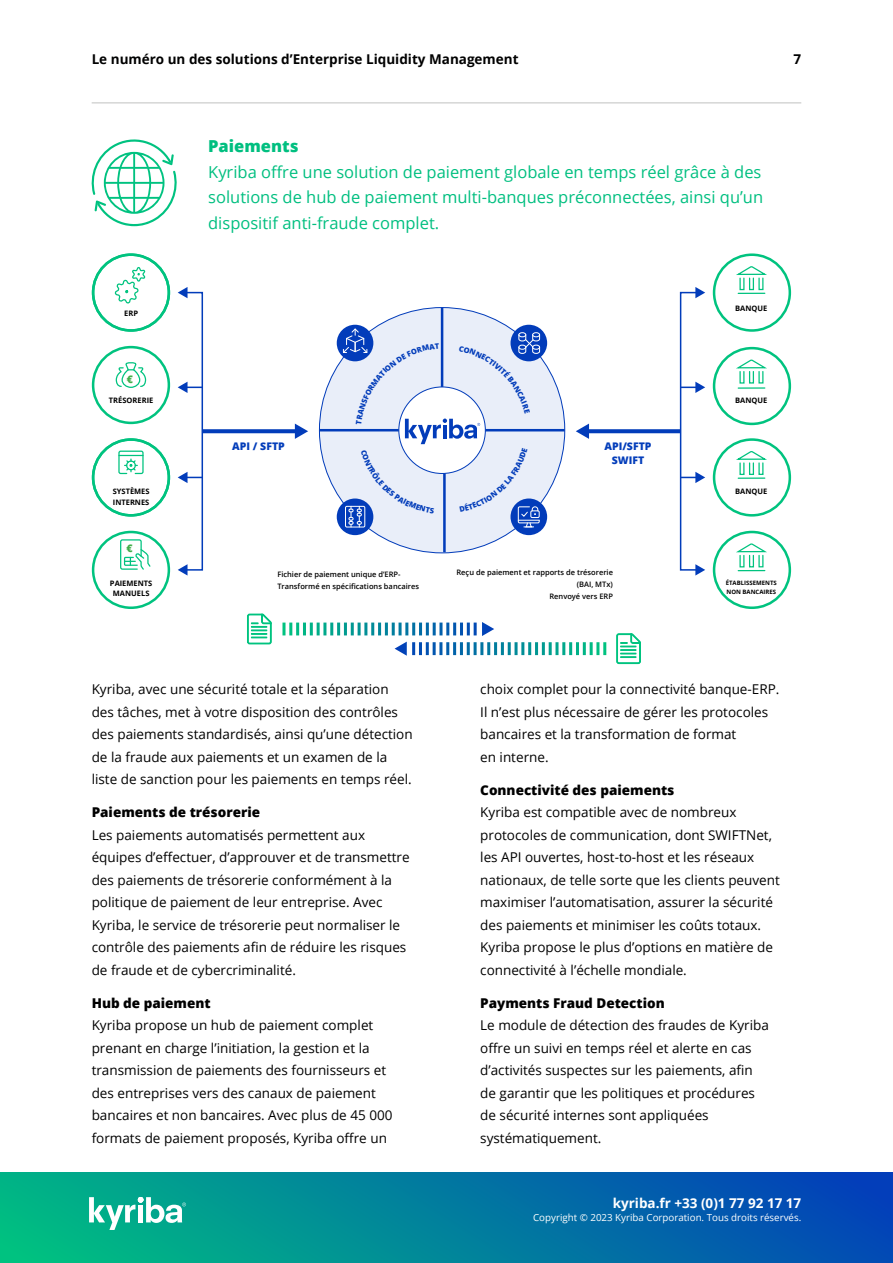
<style>
.page{position:relative;width:893px;height:1263px;background:#fff}
.page>*{position:absolute;margin:0;border:0;box-sizing:border-box;transform-origin:0 0}
.t1{font:16.5px/25.5px "Open Sans";color:#00bf80;text-align:justify}
.t2{font:800 16.5px "Open Sans";color:#00bf80}
.t3{font:13.5px/22.5px "Open Sans";color:#000}
.t4{font:800 13.5px "Open Sans";color:#000}
.t5{font:700 13.5px "Open Sans";color:#000101}
.t6{font:700 13.5px "Open Sans";color:#fff}
.t7{font:800 10.5px/13.5px "Open Sans";color:#033dba;text-align:center}
.t8{font:800 10.5px "Open Sans";color:#41ad49}
.t9{font:9.75px "Open Sans";color:#fff}
.t10{font:600 7.5px/12px "Open Sans";color:#000}
.t11{font:700 7.5px/10.5px "Open Sans";color:#000;text-align:center}
.t12{font:700 6px/9px "Open Sans";color:#000}
</style>
<div class="page">
<div style="left:0;top:1172px;width:893px;height:91px;background:linear-gradient(to right,#00bc82,#0241b9)"></div>
<svg style="left:89px;top:1197px;width:97px;height:33px"></svg>
<hr style="left:92px;top:103px;width:709px;height:1px;background:#c0c1c0">
<div style="left:92px;top:438px;width:78px;height:79px;border:3px solid #00c37f;border-radius:50%"></div>
<div style="left:92px;top:346px;width:78px;height:78px;border:3px solid #00c37f;border-radius:50%"></div>
<div style="left:92px;top:531px;width:78px;height:78px;border:3px solid #00c37f;border-radius:50%"></div>
<div style="left:92px;top:253px;width:78px;height:79px;border:3px solid #00c37f;border-radius:50%"></div>
<svg style="left:114px;top:267px;width:32px;height:37px"></svg>
<div style="left:118px;top:451px;width:26px;height:23px;border:1px solid #00c37f;border-radius:2px"></div>
<svg style="left:119px;top:455px;width:24px;height:17px"></svg>
<svg style="left:115px;top:362px;width:32px;height:26px"></svg>
<svg style="left:120px;top:539px;width:32px;height:31px"></svg>
<div style="left:185px;top:292px;width:18px;height:279px;border:2px solid #023cba"></div>
<svg style="left:178px;top:287px;width:10px;height:11px"></svg>
<svg style="left:178px;top:564px;width:10px;height:11px"></svg>
<svg style="left:202px;top:429px;width:93px;height:4px"></svg>
<svg style="left:295px;top:424px;width:13px;height:15px"></svg>
<svg style="left:589px;top:429px;width:91px;height:4px"></svg>
<svg style="left:576px;top:424px;width:13px;height:15px"></svg>
<svg style="left:247px;top:613px;width:25px;height:31px"></svg>
<svg style="left:616px;top:633px;width:25px;height:31px"></svg>
<svg style="left:178px;top:382px;width:24px;height:11px"></svg>
<svg style="left:178px;top:472px;width:24px;height:11px"></svg>
<div style="left:713px;top:531px;width:78px;height:78px;border:3px solid #00c37f;border-radius:50%"></div>
<svg style="left:738px;top:570px;width:27px;height:1px"></svg>
<svg style="left:736px;top:544px;width:30px;height:9px"></svg>
<div style="left:749px;top:555px;width:5px;height:12px;border:1px solid #00c37f"></div>
<div style="left:713px;top:438px;width:78px;height:79px;border:3px solid #00c37f;border-radius:50%"></div>
<hr style="left:738px;top:477px;width:27px;height:2px;background:#00c37f">
<svg style="left:736px;top:451px;width:30px;height:9px"></svg>
<div style="left:749px;top:462px;width:5px;height:13px;border:1px solid #00c37f"></div>
<div style="left:713px;top:347px;width:78px;height:78px;border:3px solid #00c37f;border-radius:50%"></div>
<hr style="left:738px;top:387px;width:27px;height:2px;background:#00c37f">
<svg style="left:736px;top:360px;width:30px;height:9px"></svg>
<div style="left:749px;top:371px;width:5px;height:13px;border:1px solid #00c37f"></div>
<div style="left:713px;top:253px;width:78px;height:79px;border:3px solid #00c37f;border-radius:50%"></div>
<svg style="left:738px;top:293px;width:27px;height:1px"></svg>
<svg style="left:736px;top:267px;width:30px;height:8px"></svg>
<div style="left:749px;top:277px;width:5px;height:13px;border:1px solid #00c37f"></div>
<div style="left:680px;top:292px;width:18px;height:279px;border:2px solid #023cba"></div>
<svg style="left:695px;top:287px;width:10px;height:11px"></svg>
<svg style="left:695px;top:564px;width:10px;height:11px"></svg>
<svg style="left:681px;top:382px;width:24px;height:11px"></svg>
<svg style="left:681px;top:472px;width:24px;height:11px"></svg>
<svg style="left:318px;top:307px;width:248px;height:247px"></svg>
<hr style="left:441px;top:308px;width:2px;height:79px;background:#023cba">
<hr style="left:443px;top:473px;width:3px;height:79px;background:#023cba">
<hr style="left:319px;top:429px;width:80px;height:2px;background:#023cba">
<hr style="left:485px;top:429px;width:80px;height:2px;background:#023cba">
<div style="left:337px;top:325px;width:36px;height:36px;background:#023cba;border-radius:50%"></div>
<div style="left:510px;top:325px;width:37px;height:36px;background:#023cba;border-radius:50%"></div>
<div style="left:337px;top:498px;width:36px;height:37px;background:#023cba;border-radius:50%"></div>
<div style="left:510px;top:498px;width:37px;height:37px;background:#023cba;border-radius:50%"></div>
<svg style="left:282px;top:622px;width:212px;height:14px"></svg>
<svg style="left:395px;top:642px;width:211px;height:14px"></svg>
<svg style="left:91px;top:139px;width:86px;height:87px"></svg>
<svg style="left:342px;top:328px;width:199px;height:200px"></svg>
<p class="t5" style="left:92px;top:50px;width:428px">Le numéro un des solutions d’Enterprise Liquidity Management</p>
<p class="t5" style="left:794px;top:50px;width:9px">7</p>
<p class="t11" style="left:124px;top:308px;width:15px">ERP</p>
<p class="t8" style="left:127px;top:371px;width:8px">€</p>
<p class="t11" style="left:109px;top:395px;width:46px">TRÉSORERIE</p>
<p class="t11" style="left:113px;top:486px;width:38px;text-align:left">SYSTÈMES<br>INTERNES</p>
<p class="t8" style="left:127px;top:540px;width:8px">€</p>
<p class="t11" style="left:110px;top:578px;width:44px">PAIEMENTS<br>MANUELS</p>
<p class="t2" style="left:208px;top:134px;width:92px">Paiements</p>
<p class="t1" style="left:208px;top:158px;width:556px">Kyriba offre une solution de paiement globale en temps réel grâce à des solutions de hub de paiement multi-banques préconnectées, ainsi qu’un dispositif anti-fraude complet.</p>
<p class="t11" style="left:735px;top:303px;width:34px">BANQUE</p>
<p class="t7" style="left:232px;top:439px;width:54px">API / SFTP</p>
<p class="t7" style="left:604px;top:439px;width:49px">API/SFTP<br>SWIFT</p>
<p class="t10" style="left:277px;top:568px;width:143px">Fichier de paiement unique d’ERP-<br>Transformé en spécifications bancaires</p>
<p class="t10" style="left:456px;top:566px;width:158px;text-align:right">Reçu de paiement et rapports de trésorerie (BAI, MTx)<br>Renvoyé vers ERP</p>
<p class="t11" style="left:735px;top:395px;width:34px">BANQUE</p>
<p class="t11" style="left:735px;top:486px;width:34px">BANQUE</p>
<p class="t12" style="left:726px;top:578px;width:53px">ÉTABLISSEMENTS<br>NON BANCAIRES</p>
<p class="t3" style="left:92px;top:678px;width:323px">Kyriba, avec une sécurité totale et la séparation des tâches, met à votre disposition des contrôles des paiements standardisés, ainsi qu’une détection de la fraude aux paiements et un examen de la liste de sanction pour les paiements en temps réel.</p>
<p class="t4" style="left:92px;top:802px;width:170px">Paiements de trésorerie</p>
<p class="t3" style="left:92px;top:823px;width:319px">Les paiements automatisés permettent aux équipes d’effectuer, d’approuver et de transmettre des paiements de trésorerie conformément à la politique de paiement de leur entreprise. Avec Kyriba, le service de trésorerie peut normaliser le contrôle des paiements afin de réduire les risques de fraude et de cybercriminalité.</p>
<p class="t4" style="left:92px;top:992px;width:121px">Hub de paiement</p>
<p class="t3" style="left:92px;top:1014px;width:302px">Kyriba propose un hub de paiement complet prenant en charge l’initiation, la gestion et la transmission de paiements des fournisseurs et des entreprises vers des canaux de paiement bancaires et non bancaires. Avec plus de 45 000 formats de paiement proposés, Kyriba offre un</p>
<p class="t3" style="left:480px;top:678px;width:301px">choix complet pour la connectivité banque-ERP.<br>Il n’est plus nécessaire de gérer les protocoles bancaires et la transformation de format<br>en interne.</p>
<p class="t4" style="left:480px;top:780px;width:196px">Connectivité des paiements</p>
<p class="t3" style="left:480px;top:801px;width:301px">Kyriba est compatible avec de nombreux protocoles de communication, dont SWIFTNet, les API ouvertes, host-to-host et les réseaux nationaux, de telle sorte que les clients peuvent maximiser l’automatisation, assurer la sécurité des paiements et minimiser les coûts totaux.<br>Kyriba propose le plus d’options en matière de connectivité à l’échelle mondiale.</p>
<p class="t4" style="left:480px;top:993px;width:186px">Payments Fraud Detection</p>
<p class="t3" style="left:480px;top:1014px;width:290px">Le module de détection des fraudes de Kyriba offre un suivi en temps réel et alerte en cas d’activités suspectes sur les paiements, afin de garantir que les politiques et procédures de sécurité internes sont appliquées systématiquement.</p>
<p class="t6" style="left:613px;top:1193px;width:190px">kyriba.fr +33 (0)1 77 92 17 17</p>
<p class="t9" style="left:533px;top:1211px;width:270px">Copyright © 2023 Kyriba Corporation. Tous droits réservés.</p>
</div>
